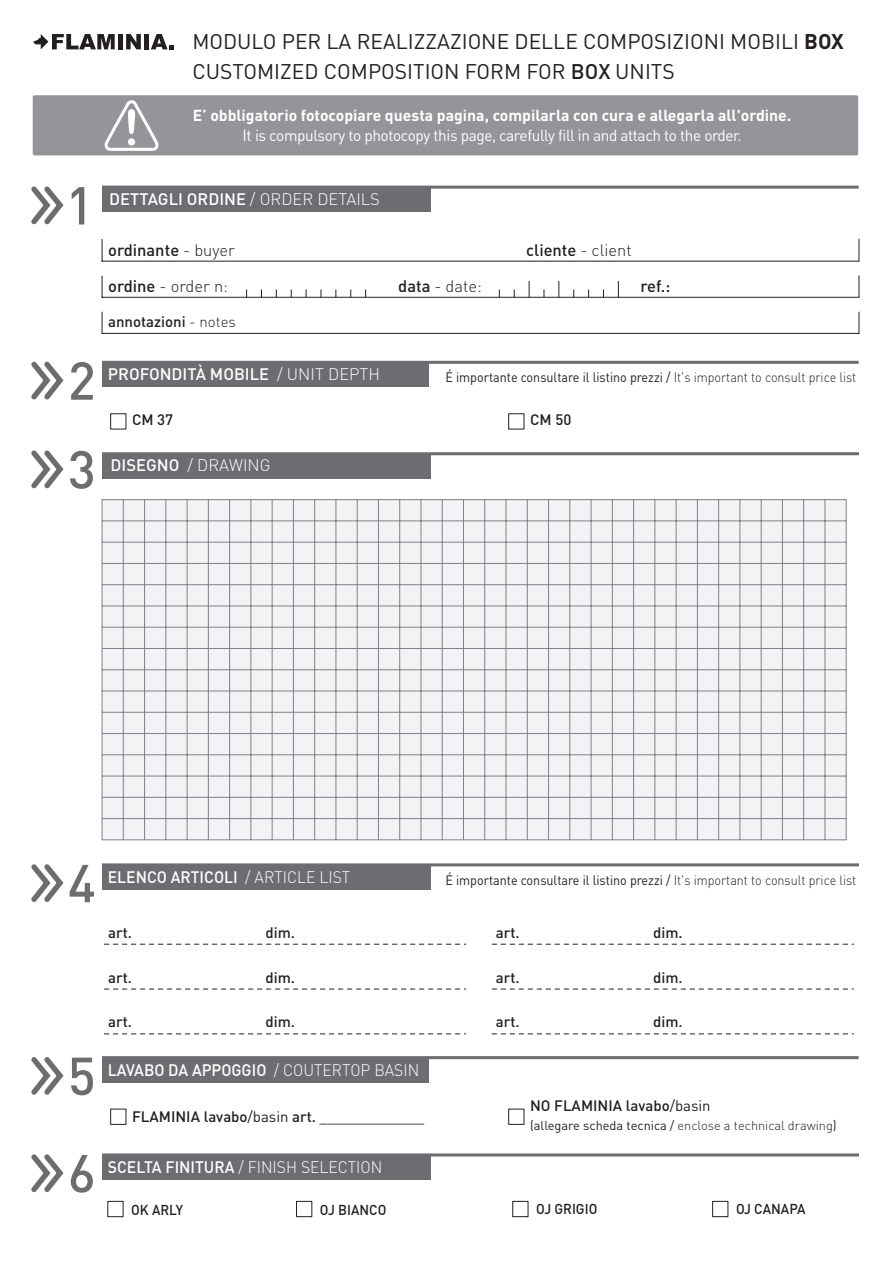
<style>
.page{position:relative;width:893px;height:1263px;background:#fff}
.page>*{position:absolute;margin:0;border:0;box-sizing:border-box;transform-origin:0 0}
.t1{font:500 52.5px "DIN";color:#6c6d70}
.t2{font:21px/30px "DIN";color:#231f20}
.t3{font:500 16.5px "DIN";color:#fff;scale:.95 1}
.t4{font:500 16.5px "DIN";color:#fff}
.t5{font:500 16.5px "DIN";color:#231f20}
.t6{font:300 16.5px "DIN";color:#fff;scale:.95 1}
.t7{font:300 16.5px "DIN";color:#231f20}
.t8{font:300 16.5px "DIN";color:#fff}
.t9{font:700 15.75px "DIN";color:#fff}
.t10{font:15.75px "DIN";letter-spacing:-.025em;color:#fff}
.t11{font:500 15px "DIN";color:#231f20}
.t12{font:15px "DIN";color:#231f20}
.t13{font:500 14.25px "DIN";color:#231f20;scale:.95 1}
.t14{font:13.5px "DIN";color:#231f20;scale:.93 1}
.t15{font:12.75px "DIN";color:#231f20}
.s1{font-weight:700}
.s2{font-weight:500}
.s3{font-weight:300}
.s4{font-weight:400}
</style>
<div class="page">
<div style="left:33px;top:95px;width:825px;height:60px;background:#939598;border-radius:3px"></div>
<svg style="left:103px;top:95px;width:59px;height:56px"></svg>
<svg style="left:31px;top:1154px;width:33px;height:39px"></svg>
<hr style="left:102px;top:1153px;width:757px;height:3px;background:#6c6d70">
<div style="left:102px;top:1155px;width:328px;height:25px;background:#6c6d70"></div>
<div style="left:512px;top:1201px;width:16px;height:16px;border:1px solid #231f20"></div>
<div style="left:107px;top:1201px;width:17px;height:16px;border:1px solid #231f20"></div>
<div style="left:712px;top:1201px;width:16px;height:16px;border:1px solid #231f20"></div>
<div style="left:296px;top:1201px;width:16px;height:16px;border:1px solid #231f20"></div>
<div style="left:102px;top:1058px;width:327px;height:24px;background:#6c6d70"></div>
<div style="left:508px;top:1108px;width:16px;height:17px;border:1px solid #231f20"></div>
<div style="left:110px;top:1108px;width:16px;height:17px;border:1px solid #231f20"></div>
<svg style="left:31px;top:1057px;width:33px;height:38px"></svg>
<hr style="left:102px;top:1056px;width:757px;height:3px;background:#6c6d70">
<svg style="left:31px;top:864px;width:33px;height:38px"></svg>
<hr style="left:102px;top:863px;width:757px;height:3px;background:#6c6d70">
<div style="left:102px;top:865px;width:328px;height:25px;background:#6c6d70"></div>
<svg style="left:104px;top:944px;width:362px;height:1px"></svg>
<svg style="left:104px;top:989px;width:362px;height:1px"></svg>
<svg style="left:104px;top:1033px;width:362px;height:1px"></svg>
<svg style="left:492px;top:944px;width:361px;height:1px"></svg>
<svg style="left:492px;top:989px;width:361px;height:1px"></svg>
<svg style="left:492px;top:1033px;width:361px;height:1px"></svg>
<svg style="left:31px;top:450px;width:33px;height:39px"></svg>
<hr style="left:102px;top:452px;width:757px;height:3px;background:#6c6d70">
<div style="left:102px;top:454px;width:328px;height:25px;background:#6c6d70"></div>
<svg style="left:102px;top:499px;width:745px;height:341px"></svg>
<div style="left:102px;top:362px;width:327px;height:25px;background:#6c6d70"></div>
<div style="left:508px;top:413px;width:16px;height:16px;border:1px solid #231f20"></div>
<div style="left:110px;top:413px;width:16px;height:16px;border:1px solid #231f20"></div>
<svg style="left:31px;top:361px;width:33px;height:39px"></svg>
<hr style="left:102px;top:361px;width:757px;height:3px;background:#6c6d70">
<svg style="left:33px;top:34px;width:82px;height:15px"></svg>
<div style="left:118px;top:34px;width:5px;height:15px;background:#231f20"></div>
<svg style="left:126px;top:34px;width:15px;height:15px"></svg>
<div style="left:144px;top:34px;width:5px;height:15px;background:#231f20"></div>
<svg style="left:151px;top:34px;width:22px;height:15px"></svg>
<hr style="left:102px;top:261px;width:757px;height:1px;background:#231f20">
<svg style="left:102px;top:239px;width:1px;height:22px"></svg>
<hr style="left:102px;top:297px;width:757px;height:1px;background:#231f20">
<svg style="left:102px;top:276px;width:1px;height:21px"></svg>
<hr style="left:102px;top:333px;width:757px;height:1px;background:#231f20">
<svg style="left:102px;top:312px;width:1px;height:21px"></svg>
<svg style="left:858px;top:239px;width:1px;height:22px"></svg>
<svg style="left:858px;top:312px;width:1px;height:21px"></svg>
<svg style="left:529px;top:281px;width:1px;height:16px"></svg>
<svg style="left:558px;top:281px;width:1px;height:16px"></svg>
<svg style="left:858px;top:276px;width:1px;height:21px"></svg>
<svg style="left:618px;top:281px;width:1px;height:16px"></svg>
<svg style="left:31px;top:186px;width:33px;height:39px"></svg>
<hr style="left:102px;top:186px;width:757px;height:3px;background:#6c6d70">
<div style="left:102px;top:187px;width:328px;height:25px;background:#6c6d70"></div>
<h2 class="t2" style="left:192px;top:26px;width:653px">MODULO PER LA REALIZZAZIONE DELLE COMPOSIZIONI MOBILI <span class="s1">BOX<br></span>CUSTOMIZED COMPOSITION FORM FOR <span class="s2">BOX</span> UNITS</h2>
<p class="t9" style="left:193px;top:105px;width:600px">E’ obbligatorio fotocopiare questa pagina, compilarla con cura e allegarla all'ordine.</p>
<p class="t10" style="left:243px;top:125px;width:501px">It is compulsory to photocopy this page, carefully fill in and attach to the order.</p>
<h1 class="t1" style="left:66px;top:172px;width:29px">1</h1>
<p class="t4" style="left:109px;top:188px;width:272px">DETTAGLI ORDINE <span class="s3">/ ORDER DETAILS</span></p>
<p class="t5" style="left:108px;top:240px;width:128px">ordinante <span class="s3">- buyer</span></p>
<p class="t5" style="left:526px;top:240px;width:107px">cliente <span class="s3">- client</span></p>
<p class="t7" style="left:398px;top:276px;width:85px"><span class="s2">data</span> - date:</p>
<p class="t5" style="left:641px;top:276px;width:31px">ref.:</p>
<p class="t7" style="left:108px;top:276px;width:121px"><span class="s2">ordine</span> - order n:</p>
<p class="t11" style="left:108px;top:312px;width:129px">annotazioni <span class="s3">- notes</span></p>
<h1 class="t1" style="left:68px;top:347px;width:29px">2</h1>
<p class="t14" style="left:445px;top:369px;width:443px">É importante consultare il listino prezzi / <span class="s3">It's important to consult price list</span></p>
<p class="t4" style="left:108px;top:364px;width:274px">PROFONDITÀ MOBILE <span class="s3">/ UNIT DEPTH</span></p>
<p class="t11" style="left:132px;top:410px;width:43px">CM 37</p>
<p class="t11" style="left:530px;top:410px;width:43px">CM 50</p>
<h1 class="t1" style="left:68px;top:436px;width:29px">3</h1>
<p class="t8" style="left:111px;top:455px;width:161px"><span class="s2">DISEGNO</span> / DRAWING</p>
<h1 class="t1" style="left:68px;top:850px;width:29px">4</h1>
<p class="t3" style="left:108px;top:866px;width:257px">ELENCO ARTICOLI <span class="s3">/ ARTICLE LIST</span></p>
<p class="t11" style="left:108px;top:923px;width:25px">art.</p>
<p class="t11" style="left:265px;top:923px;width:31px">dim.</p>
<p class="t11" style="left:108px;top:967px;width:25px">art.</p>
<p class="t11" style="left:265px;top:967px;width:31px">dim.</p>
<p class="t11" style="left:108px;top:1012px;width:25px">art.</p>
<p class="t11" style="left:265px;top:1012px;width:31px">dim.</p>
<h1 class="t1" style="left:68px;top:1042px;width:29px">5</h1>
<p class="t3" style="left:108px;top:1059px;width:329px">LAVABO DA APPOGGIO <span class="s3">/ COUTERTOP BASIN</span></p>
<p class="t12" style="left:132px;top:1107px;width:294px"><span class="s2">FLAMINIA lavabo</span>/basin <span class="s2">art.</span> _____________</p>
<p class="t14" style="left:445px;top:872px;width:443px">É importante consultare il listino prezzi / <span class="s3">It's important to consult price list</span></p>
<p class="t11" style="left:496px;top:923px;width:25px">art.</p>
<p class="t11" style="left:653px;top:923px;width:31px">dim.</p>
<p class="t11" style="left:496px;top:967px;width:25px">art.</p>
<p class="t11" style="left:653px;top:967px;width:31px">dim.</p>
<p class="t11" style="left:496px;top:1012px;width:25px">art.</p>
<p class="t11" style="left:653px;top:1012px;width:31px">dim.</p>
<p class="t11" style="left:530px;top:1096px;width:182px">NO FLAMINIA lavabo<span class="s4">/basin</span></p>
<p class="t15" style="left:530px;top:1117px;width:308px">(allegare scheda tecnica / <span class="s3">enclose a technical drawing</span>)</p>
<h1 class="t1" style="left:68px;top:1140px;width:29px">6</h1>
<p class="t6" style="left:108px;top:1157px;width:290px"><span class="s2">SCELTA FINITURA</span> / FINISH SELECTION</p>
<p class="t13" style="left:131px;top:1201px;width:56px">OK ARLY</p>
<p class="t13" style="left:320px;top:1201px;width:72px">OJ BIANCO</p>
<p class="t13" style="left:536px;top:1200px;width:66px">OJ GRIGIO</p>
<p class="t13" style="left:736px;top:1200px;width:75px">OJ CANAPA</p>
</div>
